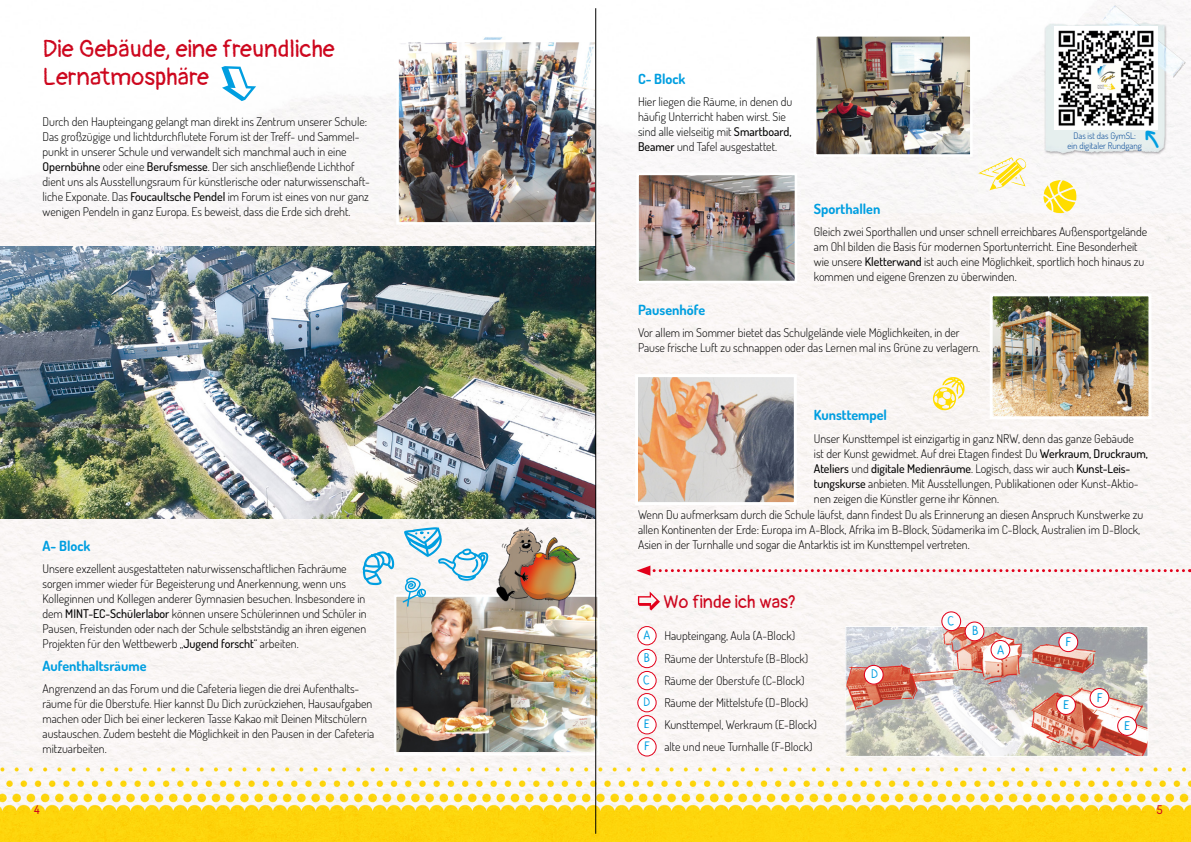
<style>
.page{position:relative;width:1191px;height:842px;background:#fff}
.page>*{position:absolute;margin:0;border:0;box-sizing:border-box;transform-origin:0 0}
.t1{font:24px/28px "Pangolin";color:#cd071e}
.t2{font:18px "Pangolin";color:#cd071e}
.t3{font:700 14px "Dosis";color:#009ee0}
.t4{font:12.3px "Neucha";color:#009ee0}
.t5{font:300 12px/15px "Dosis";color:#000}
.t6{font:500 12px "Dosis";color:#000}
.t7{font:500 12px "Dosis";color:#cd071e}
.t8{font:300 9px "Dosis";color:#004494}
.s1{font-weight:500}
.s2{font-weight:300}
.s3{font-family:"Neucha";font-weight:400;color:#009ee0}
</style>
<div class="page">
<img style="left:0;top:0;width:1191px;height:842px">
<img style="left:0;top:247px;width:595px;height:271px">
<img style="left:1054px;top:26px;width:103px;height:103px">
<img style="left:847px;top:628px;width:299px;height:127px">
<div style="left:845px;top:626px;width:303px;height:131px;border:1px solid #fff"></div>
<div style="left:991px;top:640px;width:18px;height:19px;background:#fff;border-radius:50%"></div>
<div style="left:990px;top:640px;width:20px;height:20px;border:1px solid #e2001a;border-radius:50%"></div>
<div style="left:864px;top:665px;width:19px;height:19px;background:#fff;border-radius:50%"></div>
<div style="left:864px;top:665px;width:19px;height:20px;border:1px solid #e2001a;border-radius:50%"></div>
<div style="left:1059px;top:633px;width:18px;height:19px;background:#fff;border-radius:50%"></div>
<div style="left:1058px;top:632px;width:20px;height:20px;border:1px solid #e2001a;border-radius:50%"></div>
<div style="left:1090px;top:688px;width:18px;height:19px;background:#fff;border-radius:50%"></div>
<div style="left:1089px;top:688px;width:20px;height:20px;border:1px solid #e2001a;border-radius:50%"></div>
<div style="left:1056px;top:696px;width:19px;height:18px;background:#fff;border-radius:50%"></div>
<div style="left:1056px;top:695px;width:20px;height:20px;border:1px solid #e2001a;border-radius:50%"></div>
<div style="left:1117px;top:717px;width:19px;height:18px;background:#fff;border-radius:50%"></div>
<div style="left:1117px;top:716px;width:20px;height:20px;border:1px solid #e2001a;border-radius:50%"></div>
<div style="left:965px;top:622px;width:19px;height:19px;background:#fff;border-radius:50%"></div>
<div style="left:964px;top:621px;width:20px;height:20px;border:1px solid #e2001a;border-radius:50%"></div>
<div style="left:942px;top:612px;width:18px;height:19px;background:#fff;border-radius:50%"></div>
<div style="left:941px;top:611px;width:20px;height:20px;border:1px solid #e2001a;border-radius:50%"></div>
<div style="left:638px;top:626px;width:18px;height:19px;background:#fff;border-radius:50%"></div>
<div style="left:637px;top:626px;width:19px;height:19px;border:1px solid #e2001a;border-radius:50%"></div>
<div style="left:638px;top:649px;width:18px;height:19px;background:#fff;border-radius:50%"></div>
<div style="left:637px;top:649px;width:19px;height:19px;border:1px solid #e2001a;border-radius:50%"></div>
<div style="left:638px;top:671px;width:18px;height:19px;background:#fff;border-radius:50%"></div>
<div style="left:637px;top:671px;width:19px;height:19px;border:1px solid #e2001a;border-radius:50%"></div>
<div style="left:638px;top:693px;width:18px;height:19px;background:#fff;border-radius:50%"></div>
<div style="left:637px;top:693px;width:19px;height:19px;border:1px solid #e2001a;border-radius:50%"></div>
<div style="left:638px;top:716px;width:18px;height:18px;background:#fff;border-radius:50%"></div>
<div style="left:637px;top:715px;width:19px;height:19px;border:1px solid #e2001a;border-radius:50%"></div>
<div style="left:638px;top:738px;width:18px;height:18px;background:#fff;border-radius:50%"></div>
<div style="left:637px;top:737px;width:19px;height:19px;border:1px solid #e2001a;border-radius:50%"></div>
<svg style="left:638px;top:591px;width:22px;height:19px"></svg>
<svg style="left:362px;top:551px;width:32px;height:34px"></svg>
<svg style="left:636px;top:566px;width:547px;height:10px"></svg>
<img style="left:639px;top:378px;width:154px;height:123px">
<div style="left:635px;top:374px;width:162px;height:131px;border:3px solid #fff"></div>
<img style="left:993px;top:297px;width:154px;height:118px">
<div style="left:989px;top:293px;width:162px;height:126px;border:3px solid #fff"></div>
<img style="left:397px;top:598px;width:198px;height:154px">
<div style="left:394px;top:595px;width:205px;height:160px;border:2px solid #fff"></div>
<img style="left:400px;top:44px;width:193px;height:177px">
<div style="left:396px;top:40px;width:201px;height:185px;border:3px solid #fff"></div>
<img style="left:818px;top:38px;width:150px;height:115px">
<div style="left:814px;top:34px;width:158px;height:123px;border:3px solid #fff"></div>
<img style="left:494px;top:523px;width:90px;height:83px">
<img style="left:640px;top:177px;width:153px;height:102px">
<div style="left:636px;top:173px;width:161px;height:110px;border:3px solid #fff"></div>
<svg style="left:403px;top:527px;width:85px;height:80px"></svg>
<svg style="left:978px;top:157px;width:48px;height:33px"></svg>
<svg style="left:1043px;top:180px;width:33px;height:33px"></svg>
<svg style="left:933px;top:377px;width:31px;height:34px"></svg>
<hr style="left:595px;top:8px;width:1px;height:826px;background:#000">
<svg style="left:215px;top:58px;width:45px;height:48px"></svg>
<svg style="left:1141px;top:127px;width:23px;height:23px"></svg>
<h1 class="t1" style="left:43px;top:30px;width:294px">Die Gebäude, eine freundliche<br>Lernatmosphäre</h1>
<p class="t5" style="left:43px;top:113px;width:329px">Durch den Haupteingang gelangt man direkt ins Zentrum unserer Schule:<br>Das großzügige und lichtdurchflutete Forum ist der Treff- und Sammel&shy;punkt in unserer Schule und verwandelt sich manchmal auch in eine <span class="s1">Opernbühne</span> oder eine <span class="s1">Berufsmesse</span>. Der sich anschließende Lichthof dient uns als Ausstellungsraum für künstlerische oder naturwissenschaft&shy;liche Exponate. Das <span class="s1">Foucaultsche Pendel</span> im Forum ist eines von nur ganz wenigen Pendeln in ganz Europa. Es beweist, dass die Erde sich dreht.</p>
<p class="t3" style="left:43px;top:536px;width:49px">A- Block</p>
<p class="t5" style="left:43px;top:561px;width:326px">Unsere exzellent ausgestatteten naturwissenschaftlichen Fachräume sorgen immer wieder für Begeisterung und Anerkennung, wenn uns Kolleginnen und Kollegen anderer Gymnasien besuchen. Insbesondere in dem <span class="s1">MINT-EC-Schülerlabor</span> können unsere Schülerinnen und Schüler in Pausen, Freistunden oder nach der Schule selbstständig an ihren eigenen Projekten für den Wettbewerb „<span class="s1">Jugend forscht</span>“ arbeiten.</p>
<p class="t3" style="left:43px;top:656px;width:106px">Aufenthaltsräume</p>
<p class="t5" style="left:43px;top:681px;width:333px">Angrenzend an das Forum und die Cafeteria liegen die drei Aufenthalts&shy;räume für die Oberstufe. Hier kannst Du Dich zurückziehen, Hausaufgaben machen oder Dich bei einer leckeren Tasse Kakao mit Deinen Mitschülern austauschen. Zudem besteht die Möglichkeit in den Pausen in der Cafeteria mitzuarbeiten.</p>
<p class="t3" style="left:638px;top:69px;width:49px">C- Block</p>
<p class="t5" style="left:638px;top:93px;width:156px">Hier liegen die Räume, in denen du häufig Unterricht haben wirst. Sie sind alle vielseitig mit <span class="s1">Smartboard, Beamer</span> und Tafel ausgestattet.</p>
<p class="t8" style="left:1073px;top:129px;width:64px">Das ist das GymSL:</p>
<p class="t8" style="left:1067px;top:139px;width:76px">ein digitaler Rundgang</p>
<p class="t3" style="left:814px;top:199px;width:68px">Sporthallen</p>
<p class="t5" style="left:814px;top:224px;width:335px">Gleich zwei Sporthallen und unser schnell erreichbares Außensportgelände am Ohl bilden die Basis für modernen Sportunterricht. Eine Besonderheit wie unsere <span class="s1">Kletterwand</span> ist auch eine Möglichkeit, sportlich hoch hinaus zu kommen und eigene Grenzen zu überwinden.</p>
<p class="t3" style="left:638px;top:300px;width:69px">Pausenhöfe</p>
<p class="t5" style="left:638px;top:325px;width:344px">Vor allem im Sommer bietet das Schulgelände viele Möglichkeiten, in der<br>Pause frische Luft zu schnappen oder das Lernen mal ins Grüne zu verlagern.</p>
<p class="t3" style="left:814px;top:406px;width:75px">Kunsttempel</p>
<p class="t5" style="left:814px;top:430px;width:322px">Unser Kunsttempel ist einzigartig in ganz NRW, denn das ganze Gebäude</p>
<p class="t5" style="left:814px;top:445px;width:336px">ist der Kunst gewidmet. Auf drei Etagen findest Du <span class="s1">Werkraum, Druckraum,</span></p>
<p class="t6" style="left:814px;top:460px;width:318px">Ateliers <span class="s2">und</span> digitale Medienräume<span class="s2">. Logisch, dass wir auch</span> Kunst-Leis-</p>
<p class="t5" style="left:814px;top:475px;width:326px"><span class="s1">tungskurse</span> anbieten. Mit Ausstellungen, Publikationen oder Kunst-Aktio-</p>
<p class="t5" style="left:814px;top:490px;width:187px">nen zeigen die Künstler gerne ihr Können.</p>
<p class="t5" style="left:638px;top:506px;width:507px">Wenn Du aufmerksam durch die Schule läufst, dann findest Du als Erinnerung an diesen Anspruch Kunstwerke zu</p>
<p class="t5" style="left:638px;top:521px;width:504px">allen Kontinenten der Erde: Europa im A-Block, Afrika im B-Block, Südamerika im C-Block, Australien im D-Block,</p>
<p class="t5" style="left:638px;top:536px;width:333px">Asien in der Turnhalle und sogar die Antarktis ist im Kunsttempel vertreten.</p>
<h2 class="t2" style="left:663px;top:585px;width:134px">Wo finde ich was?</h2>
<p class="t5" style="left:643px;top:624px;width:175px;line-height:22.1px"><span class="s3">A</span> Haupteingang, Aula (A-Block)<br><span class="s3">B</span> Räume der Unterstufe (B-Block)<br><span class="s3">C</span> Räume der Oberstufe (C-Block)<br><span class="s3">D</span> Räume der Mittelstufe (D-Block)<br><span class="s3">E</span> Kunsttempel, Werkraum (E-Block)<br><span class="s3">F</span> alte und neue Turnhalle (F-Block)</p>
<p class="t4" style="left:871px;top:667px;width:8px">D</p>
<p class="t4" style="left:947px;top:613px;width:8px">C</p>
<p class="t4" style="left:972px;top:623px;width:7px">B</p>
<p class="t4" style="left:997px;top:642px;width:8px">A</p>
<p class="t4" style="left:1066px;top:634px;width:7px">F</p>
<p class="t4" style="left:1063px;top:697px;width:7px">E</p>
<p class="t4" style="left:1097px;top:690px;width:7px">F</p>
<p class="t4" style="left:1124px;top:718px;width:7px">E</p>
<p class="t7" style="left:34px;top:801px;width:7px">4</p>
<p class="t7" style="left:1156px;top:801px;width:7px">5</p>
</div>
